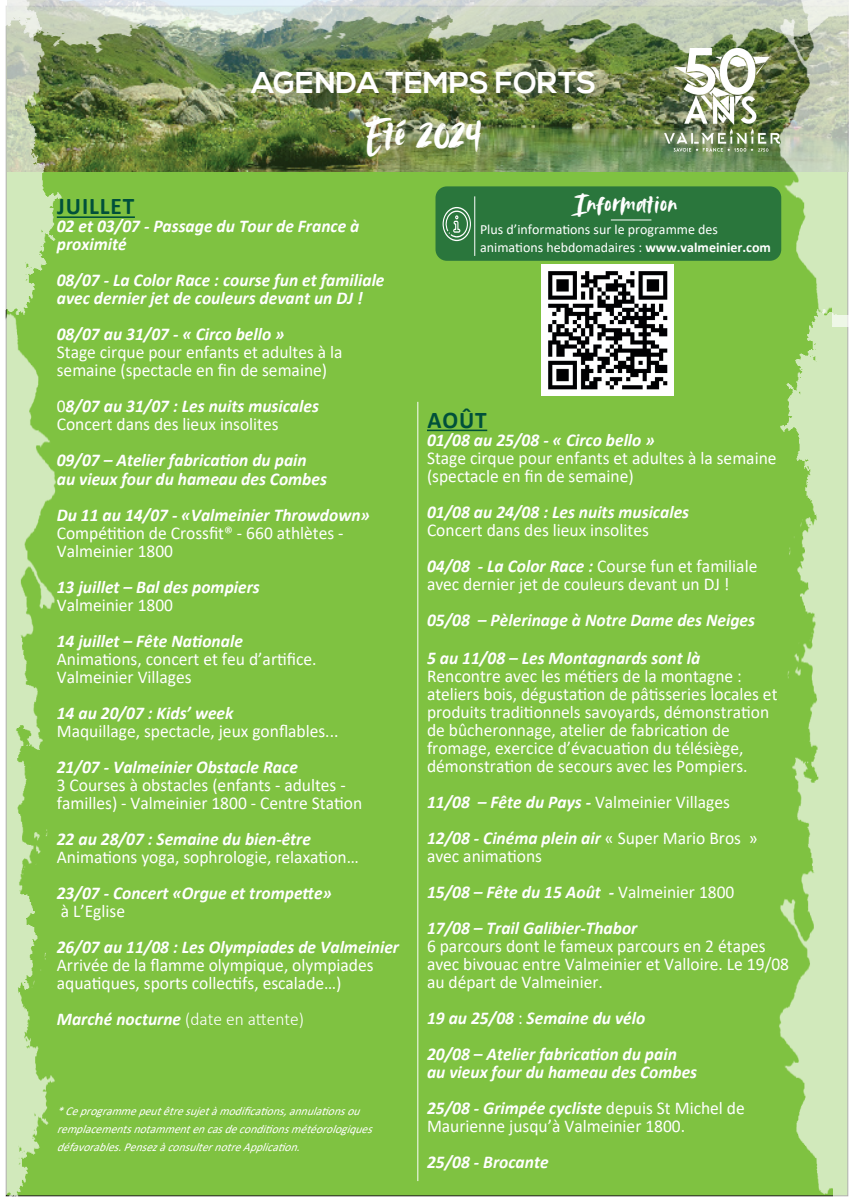
<style>
.page{position:relative;width:854px;height:1202px;background:#fff}
.page>*{position:absolute;margin:0;border:0;box-sizing:border-box;transform-origin:0 0}
.t1{font:48px "Avallon Alt";color:#fff}
.t2{font:700 30px "Nexa";color:#fff}
.t3{font:30px "Avallon Alt";letter-spacing:.02em;color:#fff}
.t4{font:700 24px "Calibri";letter-spacing:.04em;color:#00503a}
.t5{font:18px/18px "Calibri";color:#fff}
.t6{font:italic 700 18px/36px "Calibri";color:#fff}
.t7{font:300 18px "Calibri";color:#fff}
.t8{font:14px/18px "Calibri";color:#fff}
.t9{font:italic 12px/18px "Calibri";color:#fff}
.s1{font-weight:700;font-style:italic}
.s2{font-weight:700}
.s3{font-weight:400;font-style:normal}
</style>
<div class="page">
<div style="left:6px;top:6px;width:841px;height:1190px;background:#7fc241"></div>
<img style="left:55px;top:47px;width:716px;height:124px">
<div style="left:435px;top:186px;width:346px;height:75px;background:#2a763c;border-radius:11px"></div>
<svg style="left:442px;top:207px;width:29px;height:34px"></svg>
<hr style="left:610px;top:220px;width:41px;height:1px;background:#fff">
<hr style="left:474px;top:196px;width:1px;height:60px;background:#fff">
<img style="left:541px;top:264px;width:132px;height:132px">
<hr style="left:57px;top:216px;width:78px;height:2px;background:#00503a">
<hr style="left:427px;top:430px;width:60px;height:1px;background:#00503a">
<img style="left:664px;top:62px;width:107px;height:89px">
<hr style="left:417px;top:402px;width:1px;height:779px;background:#fff">
<img style="left:771px;top:872px;width:61px;height:325px">
<img style="left:787px;top:671px;width:45px;height:201px">
<img style="left:789px;top:441px;width:43px;height:316px">
<svg style="left:832px;top:441px;width:17px;height:756px;background:#d0e6bc"></svg>
<img style="left:771px;top:62px;width:78px;height:379px">
<svg style="left:832px;top:62px;width:17px;height:265px;background:#ccdcbc"></svg>
<img style="left:5px;top:402px;width:51px;height:233px">
<img style="left:5px;top:635px;width:43px;height:325px">
<img style="left:5px;top:1070px;width:67px;height:127px">
<img style="left:5px;top:750px;width:40px;height:320px">
<img style="left:369px;top:1px;width:480px;height:61px">
<img style="left:213px;top:1px;width:329px;height:46px">
<img style="left:55px;top:1px;width:158px;height:70px">
<img style="left:107px;top:1px;width:320px;height:43px">
<img style="left:52px;top:0;width:3px;height:81px">
<img style="left:5px;top:81px;width:74px;height:321px">
<img style="left:9px;top:0;width:43px;height:187px">
<svg style="left:5px;top:0;width:4px;height:309px"></svg>
<h2 class="t2" style="left:251px;top:66px;width:346px">AGENDA TEMPS FORTS</h2>
<h1 class="t1" style="left:366px;top:101px;width:117px">Eté 2024</h1>
<h3 class="t4" style="left:57px;top:190px;width:79px">JUILLET</h3>
<p class="t6" style="left:57px;top:217px;width:304px;line-height:18px">02 et 03/07 - Passage du Tour de France à proximité</p>
<p class="t6" style="left:57px;top:271px;width:329px;line-height:18px">08/07 - La Color Race : course fun et familiale avec dernier jet de couleurs devant un DJ !</p>
<p class="t6" style="left:57px;top:316px;width:229px">08/07 au 31/07 - « Circo bello »</p>
<p class="t5" style="left:57px;top:343px;width:287px">Stage cirque pour enfants et adultes à la semaine (spectacle en fin de semaine)</p>
<p class="t5" style="left:57px;top:397px;width:263px">0<span class="s1">8/07 au 31/07 : Les nuits musicales<br></span>Concert dans des lieux insolites</p>
<p class="t6" style="left:57px;top:451px;width:271px;line-height:18px">09/07 – Atelier fabrication du pain au vieux four du hameau des Combes</p>
<p class="t6" style="left:57px;top:496px;width:314px">Du 11 au 14/07 - «Valmeinier Throwdown»</p>
<p class="t5" style="left:57px;top:523px;width:288px">Compétition de Crossfit® - 660 athlètes -<br>Valmeinier 1800</p>
<p class="t6" style="left:57px;top:568px;width:204px">13 juillet – Bal des pompiers</p>
<p class="t5" style="left:57px;top:595px;width:118px">Valmeinier 1800</p>
<p class="t6" style="left:57px;top:622px;width:187px">14 juillet – Fête Nationale</p>
<p class="t5" style="left:57px;top:649px;width:261px">Animations, concert et feu d’artifice.<br>Valmeinier Villages</p>
<p class="t6" style="left:57px;top:694px;width:178px">14 au 20/07 : Kids’ week</p>
<p class="t5" style="left:57px;top:721px;width:283px">Maquillage, spectacle, jeux gonflables...</p>
<p class="t6" style="left:57px;top:748px;width:242px">21/07 - Valmeinier Obstacle Race</p>
<p class="t5" style="left:57px;top:775px;width:307px">3 Courses à obstacles (enfants - adultes - familles) - Valmeinier 1800 - Centre Station</p>
<p class="t6" style="left:57px;top:820px;width:256px">22 au 28/07 : Semaine du bien-être</p>
<p class="t5" style="left:57px;top:847px;width:303px">Animations yoga, sophrologie, relaxation…</p>
<p class="t6" style="left:57px;top:874px;width:277px">23/07 - Concert «Orgue et trompette»</p>
<p class="t5" style="left:61px;top:901px;width:66px">à L’Eglise</p>
<p class="t6" style="left:57px;top:928px;width:344px">26/07 au 11/08 : Les Olympiades de Valmeinier</p>
<p class="t5" style="left:57px;top:955px;width:318px">Arrivée de la flamme olympique, olympiades aquatiques, sports collectifs, escalade…)</p>
<p class="t7" style="left:57px;top:1007px;width:249px"><span class="s1">Marché nocturne</span> (date en attente)</p>
<p class="t9" style="left:57px;top:1101px;width:322px">*Ceprogrammepeutêtresujetàmodifications,annulationsou remplacementsnotammentencasdeconditionsmétéorologiques défavorables.PensezàconsulternotreApplication.</p>
<h2 class="t3" style="left:576px;top:183px;width:102px">Information</h2>
<p class="t8" style="left:480px;top:220px;width:292px">Plus d’informations sur le programme des animations hebdomadaires : <span class="s2">www.valmeinier.com</span></p>
<h3 class="t4" style="left:427px;top:403px;width:61px">AOÛT</h3>
<p class="t6" style="left:427px;top:421px;width:229px">01/08 au 25/08 - « Circo bello »</p>
<p class="t5" style="left:427px;top:448px;width:351px">Stage cirque pour enfants et adultes à la semaine (spectacle en fin de semaine)</p>
<p class="t6" style="left:427px;top:493px;width:263px">01/08 au 24/08 : Les nuits musicales</p>
<p class="t5" style="left:427px;top:511px;width:332px;line-height:36px">Concert dans des lieux insolites<br><span class="s1">04/08 - La Color Race :</span> Course fun et familiale</p>
<p class="t5" style="left:427px;top:574px;width:304px">avec dernier jet de couleurs devant un DJ !</p>
<p class="t6" style="left:427px;top:600px;width:329px;line-height:38px">05/08 – Pèlerinage à Notre Dame des Neiges<br>5 au 11/08 – Les Montagnards sont là</p>
<p class="t5" style="left:427px;top:666px;width:352px">Rencontre avec les métiers de la montagne : ateliers bois, dégustation de pâtisseries locales et produits traditionnels savoyards, démonstration de bûcheronnage, atelier de fabrication de fromage, exercice d’évacuation du télésiège, démonstration de secours avec les Pompiers.</p>
<p class="t6" style="left:427px;top:783px;width:332px">11/08 – Fête du Pays - <span class="s3">Valmeinier Villages<br></span>12/08 - Cinéma plein air <span class="s3">« Super Mario Bros »</span></p>
<p class="t6" style="left:427px;top:837px;width:309px"><span class="s3">avec animations<br></span>15/08 – Fête du 15 Août - <span class="s3">Valmeinier 1800<br></span>17/08 – Trail Galibier-Thabor</p>
<p class="t5" style="left:427px;top:936px;width:363px">6 parcours dont le fameux parcours en 2 étapes avec bivouac entre Valmeinier et Valloire. Le 19/08 au départ de Valmeinier.</p>
<p class="t6" style="left:427px;top:999px;width:251px">19 au 25/08 <span class="s3">:</span> Semaine du vélo<br>20/08 – Atelier fabrication du pain</p>
<p class="t6" style="left:427px;top:1053px;width:319px">au vieux four du hameau des Combes<br>25/08 - Grimpée cycliste <span class="s3">depuis St Michel de</span></p>
<p class="t5" style="left:427px;top:1116px;width:259px">Maurienne jusqu’à Valmeinier 1800.</p>
<p class="t6" style="left:427px;top:1143px;width:123px">25/08 - Brocante</p>
</div>
